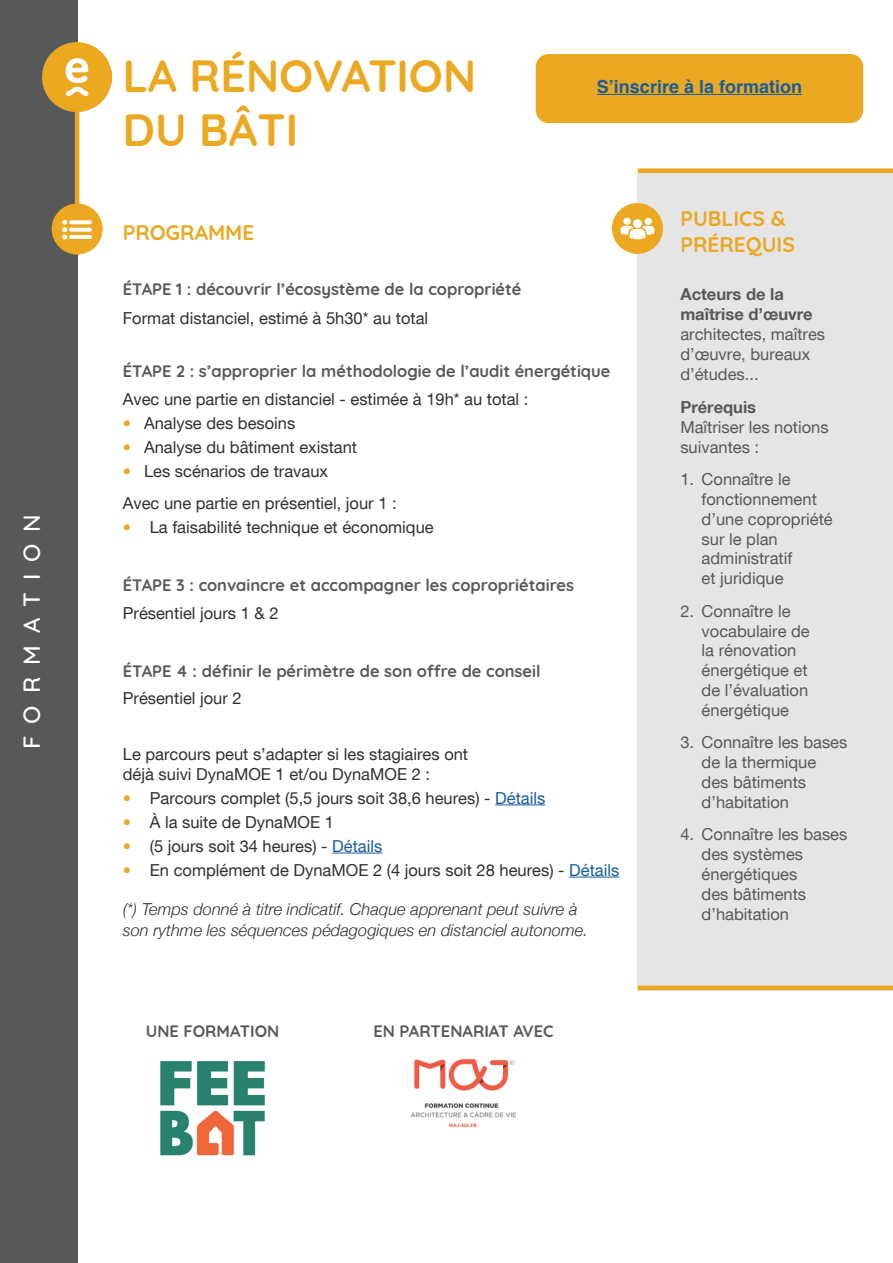
<style>
.page{position:relative;width:893px;height:1263px;background:#fff}
.page>*{position:absolute;margin:0;border:0;box-sizing:border-box;transform-origin:0 0}
.t1{font:700 45px/54px "Quicksand";color:#eba820}
.t2{font:500 24px "Quicksand";letter-spacing:.5em;color:#fff}
.t3{font:700 21px/25.2px "Quicksand";color:#eba820}
.t4{font:700 18px "Helvetica";color:#175d9e}
.t5{font:16.5px/31.2px "Helvetica Neue";color:#312f30}
.t6{font:16.5px/19.8px "Helvetica Neue";color:#57585a}
.t7{font:700 16.5px "Quicksand";color:#57585a}
.t8{font:italic 300 16.5px/21px "Helvetica Neue";color:#312f30}
.t9{font:700 16.5px/19.8px "Helvetica Neue";color:#57585a}
.s1{color:#eba820}
.s2{color:#175d9e}
</style>
<div class="page">
<div style="left:0;top:0;width:77px;height:1263px;background:#57585a"></div>
<hr style="left:75px;top:101px;width:4px;height:133px;background:#eba820">
<div style="left:52px;top:203px;width:51px;height:52px;background:#eba820;border-radius:50%"></div>
<svg style="left:62px;top:220px;width:30px;height:20px"></svg>
<img style="left:160px;top:1061px;width:105px;height:95px">
<img style="left:411px;top:1059px;width:105px;height:69px">
<hr style="left:495px;top:804px;width:50px;height:1px;background:#175d9e">
<hr style="left:332px;top:853px;width:50px;height:1px;background:#175d9e">
<hr style="left:569px;top:877px;width:50px;height:1px;background:#175d9e">
<img style="left:43px;top:43px;width:69px;height:69px">
<div style="left:638px;top:173px;width:255px;height:817px;background:#e5e5e5"></div>
<hr style="left:638px;top:986px;width:255px;height:4px;background:#eba820">
<div style="left:612px;top:203px;width:51px;height:51px;background:#eba820;border-radius:50%"></div>
<svg style="left:620px;top:226px;width:35px;height:13px"></svg>
<div style="left:633px;top:219px;width:9px;height:9px;background:#fff;border-radius:50%"></div>
<div style="left:645px;top:218px;width:7px;height:7px;background:#fff;border-radius:50%"></div>
<div style="left:623px;top:218px;width:8px;height:7px;background:#fff;border-radius:50%"></div>
<div style="left:536px;top:54px;width:327px;height:69px;background:#eba820;border-radius:13px"></div>
<hr style="left:597px;top:94px;width:205px;height:1px;background:#175d9e">
<div style="left:638px;top:168px;width:255px;height:5px;background:#eba820"></div>
<h2 class="t2" style="left:12px;top:749px;width:236px;rotate:-90deg">FORMATION</h2>
<h1 class="t1" style="left:123px;top:45px;width:355px">LA RÉNOVATION<br>DU BÂTI</h1>
<p class="t4" style="left:597px;top:72px;width:207px">S’inscrire à la formation</p>
<p class="t3" style="left:123px;top:218px;width:133px">PROGRAMME</p>
<p class="t7" style="left:123px;top:276px;width:400px">ÉTAPE 1 : découvrir l’écosystème de la copropriété</p>
<p class="t5" style="left:123px;top:303px;width:307px">Format distanciel, estimé à 5h30* au total</p>
<p class="t7" style="left:123px;top:357px;width:489px">ÉTAPE 2 : s’approprier la méthodologie de l’audit énergétique</p>
<p class="t5" style="left:123px;top:385px;width:407px">Avec une partie en distanciel - estimée à 19h* au total :</p>
<p class="t5" style="left:123px;top:409px;width:174px"><span class="s1">•</span> Analyse des besoins</p>
<p class="t5" style="left:123px;top:433px;width:236px"><span class="s1">•</span> Analyse du bâtiment existant</p>
<p class="t5" style="left:123px;top:457px;width:275px"><span class="s1">•</span> Les scénarios de travaux<br>Avec une partie en présentiel, jour 1 :</p>
<p class="t5" style="left:123px;top:512px;width:312px"><span class="s1">•</span> La faisabilité technique et économique</p>
<p class="t7" style="left:123px;top:571px;width:453px">ÉTAPE 3 : convaincre et accompagner les copropriétaires</p>
<p class="t5" style="left:123px;top:599px;width:157px">Présentiel jours 1 &amp; 2</p>
<p class="t7" style="left:123px;top:657px;width:419px">ÉTAPE 4 : définir le périmètre de son offre de conseil</p>
<p class="t5" style="left:123px;top:683px;width:120px">Présentiel jour 2</p>
<p class="t5" style="left:123px;top:745px;width:347px;line-height:19.8px">Le parcours peut s’adapter si les stagiaires ont déjà suivi DynaMOE 1 et/ou DynaMOE 2 :</p>
<p class="t5" style="left:123px;top:783px;width:424px"><span class="s1">•</span> Parcours complet (5,5 jours soit 38,6 heures) - <span class="s2">Détails</span></p>
<p class="t5" style="left:123px;top:807px;width:213px"><span class="s1">•</span> À la suite de DynaMOE 1</p>
<p class="t5" style="left:123px;top:831px;width:261px"><span class="s1">•</span> (5 jours soit 34 heures) - <span class="s2">Détails</span></p>
<p class="t5" style="left:123px;top:855px;width:498px"><span class="s1">•</span> En complément de DynaMOE 2 (4 jours soit 28 heures) - <span class="s2">Détails</span></p>
<p class="t8" style="left:123px;top:898px;width:467px">(*) Temps donné à titre indicatif. Chaque apprenant peut suivre à son rythme les séquences pédagogiques en distanciel autonome.</p>
<p class="t7" style="left:146px;top:1018px;width:135px">UNE FORMATION</p>
<p class="t7" style="left:373px;top:1018px;width:182px">EN PARTENARIAT AVEC</p>
<p class="t3" style="left:680px;top:204px;width:116px">PUBLICS &amp;<br>PRÉREQUIS</p>
<p class="t9" style="left:680px;top:286px;width:134px">Acteurs de la maîtrise d’œuvre</p>
<p class="t6" style="left:680px;top:326px;width:146px">architectes, maîtres d’œuvre, bureaux d’études...</p>
<p class="t9" style="left:680px;top:398px;width:77px">Prérequis</p>
<p class="t6" style="left:680px;top:418px;width:150px">Maîtriser les notions suivantes :</p>
<p class="t6" style="left:702px;top:470px;width:133px;text-indent:-21px">1. Connaître le fonctionnement d’une copropriété sur le plan administratif<br>et juridique</p>
<p class="t6" style="left:702px;top:602px;width:110px;text-indent:-21px">2. Connaître le vocabulaire de la rénovation énergétique et de l’évaluation énergétique</p>
<p class="t6" style="left:702px;top:734px;width:147px;text-indent:-21px">3. Connaître les bases de la thermique<br>des bâtiments d’habitation</p>
<p class="t6" style="left:702px;top:826px;width:147px;text-indent:-21px">4. Connaître les bases des systèmes énergétiques<br>des bâtiments d’habitation</p>
</div>
